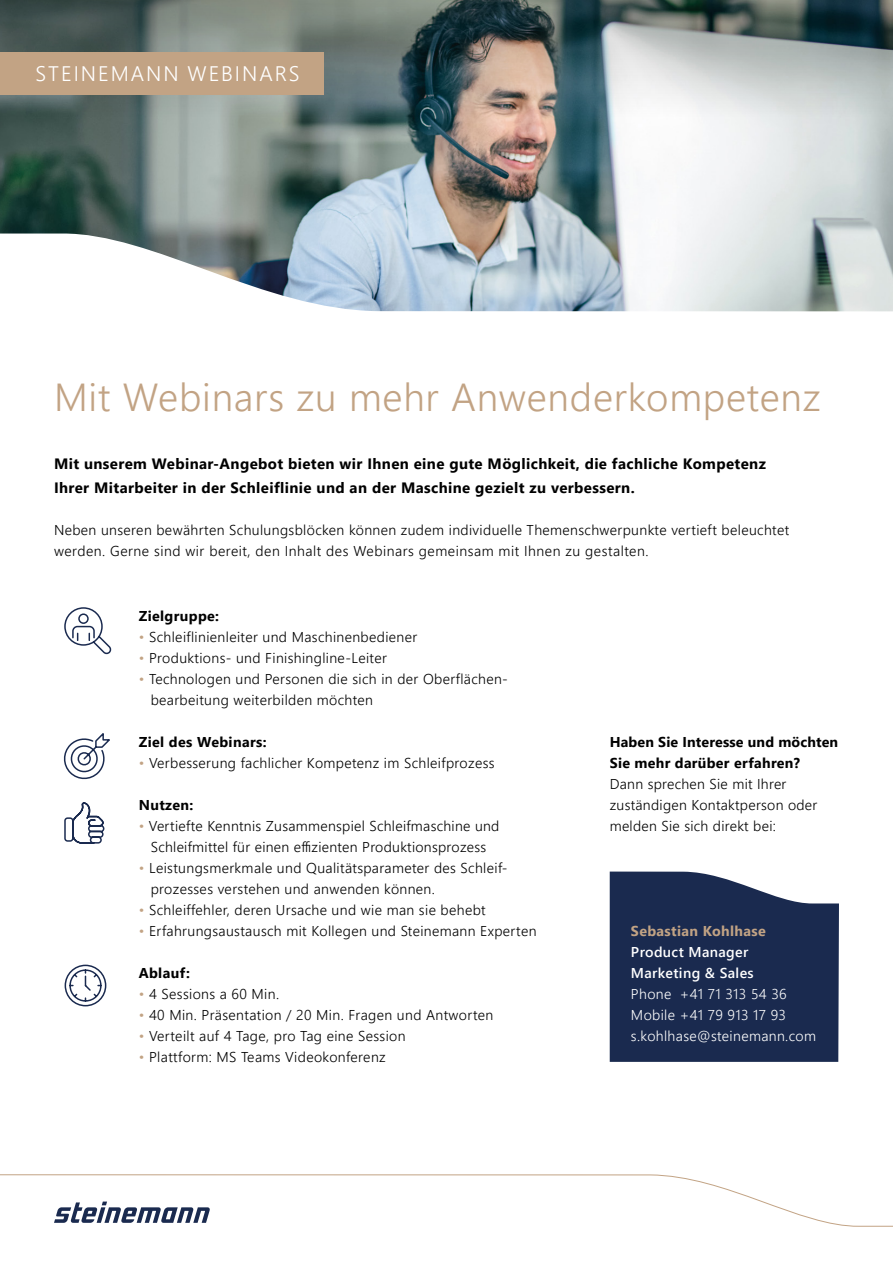
<style>
.page{position:relative;width:893px;height:1263px;background:#fff}
.page>*{position:absolute;margin:0;border:0;box-sizing:border-box;transform-origin:0 0}
.t1{font:300 39px "Segoe UI";letter-spacing:.02em;color:#c2a384}
.t2{font:300 21px "Segoe UI";letter-spacing:.095em;color:#fff}
.t3{font:700 15px/24px "Segoe UI";letter-spacing:.025em;color:#000}
.t4{font:300 14.25px/21px "Segoe UI";letter-spacing:.025em;color:#000}
.t5{font:700 14.25px/21px "Segoe UI";letter-spacing:.02em;color:#000}
.t6{font:300 14.25px/21px "Segoe UI";letter-spacing:.025em;color:#fff}
.t7{font:600 14.25px/21px "Segoe UI";letter-spacing:.025em;color:#fff}
.t8{font:700 14.25px "Segoe UI";letter-spacing:.025em;color:#c2a384}
.s1{color:#c2a384}
</style>
<div class="page">
<img style="left:0;top:118px;width:893px;height:115px">
<svg style="left:0;top:0;width:893px;height:118px;background:#788381"></svg>
<svg style="left:0;top:1174px;width:893px;height:53px"></svg>
<svg style="left:0;top:233px;width:893px;height:79px"></svg>
<div style="left:0;top:52px;width:323px;height:43px;background:#c2a384"></div>
<svg style="left:610px;top:871px;width:229px;height:191px;background:#29385b"></svg>
<svg style="left:63px;top:733px;width:47px;height:47px"></svg>
<svg style="left:64px;top:607px;width:48px;height:48px"></svg>
<div style="left:78px;top:613px;width:11px;height:11px;border:2px solid #1a2a4f;border-radius:50%"></div>
<svg style="left:64px;top:964px;width:43px;height:43px"></svg>
<svg style="left:64px;top:802px;width:41px;height:42px"></svg>
<h2 class="t2" style="left:35px;top:53px;width:266px">STEINEMANN WEBINARS</h2>
<h1 class="t1" style="left:54px;top:360px;width:768px">Mit Webinars zu mehr Anwenderkompetenz</h1>
<p class="t3" style="left:54px;top:450px;width:713px">Mit unserem Webinar-Angebot bieten wir Ihnen eine gute Möglichkeit, die fachliche Kompetenz<br>Ihrer Mitarbeiter in der Schleiflinie und an der Maschine gezielt zu verbessern.</p>
<p class="t4" style="left:54px;top:518px;width:737px">Neben unseren bewährten Schulungsblöcken können zudem individuelle Themenschwerpunkte vertieft beleuchtet werden. Gerne sind wir bereit, den Inhalt des Webinars gemeinsam mit Ihnen zu gestalten.</p>
<p class="t5" style="left:139px;top:604px;width:82px">Zielgruppe:</p>
<p class="t4" style="left:139px;top:625px;width:280px"><span class="s1">•</span> Schleiflinienleiter und Maschinenbediener</p>
<p class="t4" style="left:139px;top:646px;width:250px"><span class="s1">•</span> Produktions- und Finishingline-Leiter</p>
<p class="t4" style="left:151px;top:667px;width:359px;text-indent:-12px"><span class="s1">•</span> Technologen und Personen die sich in der Oberflächen&shy;bearbeitung weiterbilden möchten</p>
<p class="t5" style="left:139px;top:730px;width:129px">Ziel des Webinars:</p>
<p class="t4" style="left:139px;top:751px;width:357px"><span class="s1">•</span> Verbesserung fachlicher Kompetenz im Schleifprozess</p>
<p class="t5" style="left:139px;top:793px;width:56px">Nutzen:</p>
<p class="t4" style="left:139px;top:814px;width:362px;text-align:center"><span class="s1">•</span> Vertiefte Kenntnis Zusammenspiel Schleifmaschine und<br>Schleifmittel für einen effizienten Produktionsprozess</p>
<p class="t4" style="left:151px;top:856px;width:358px;text-indent:-12px"><span class="s1">•</span> Leistungsmerkmale und Qualitätsparameter des Schleif&shy;prozesses verstehen und anwenden können.</p>
<p class="t4" style="left:139px;top:898px;width:348px"><span class="s1">•</span> Schleiffehler, deren Ursache und wie man sie behebt</p>
<p class="t4" style="left:139px;top:919px;width:399px"><span class="s1">•</span> Erfahrungsaustausch mit Kollegen und Steinemann Experten</p>
<p class="t5" style="left:139px;top:961px;width:53px">Ablauf:</p>
<p class="t4" style="left:139px;top:982px;width:142px"><span class="s1">•</span> 4 Sessions a 60 Min.</p>
<p class="t4" style="left:139px;top:1003px;width:356px"><span class="s1">•</span> 40 Min. Präsentation / 20 Min. Fragen und Antworten</p>
<p class="t4" style="left:139px;top:1024px;width:268px"><span class="s1">•</span> Verteilt auf 4 Tage, pro Tag eine Session</p>
<p class="t4" style="left:139px;top:1045px;width:248px"><span class="s1">•</span> Plattform: MS Teams Videokonferenz</p>
<p class="t5" style="left:610px;top:730px;width:230px">Haben Sie Interesse und möchten<br>Sie mehr darüber erfahren?</p>
<p class="t4" style="left:610px;top:772px;width:209px">Dann sprechen Sie mit Ihrer zuständigen Kontaktperson oder melden Sie sich direkt bei:</p>
<p class="t8" style="left:631px;top:918px;width:136px">Sebastian Kohlhase</p>
<p class="t7" style="left:631px;top:940px;width:124px">Product Manager<br>Marketing &amp; Sales</p>
<p class="t6" style="left:631px;top:982px;width:187px">Phone +41 71 313 54 36<br>Mobile +41 79 913 17 93 s.kohlhase@steinemann.com</p>
</div>
